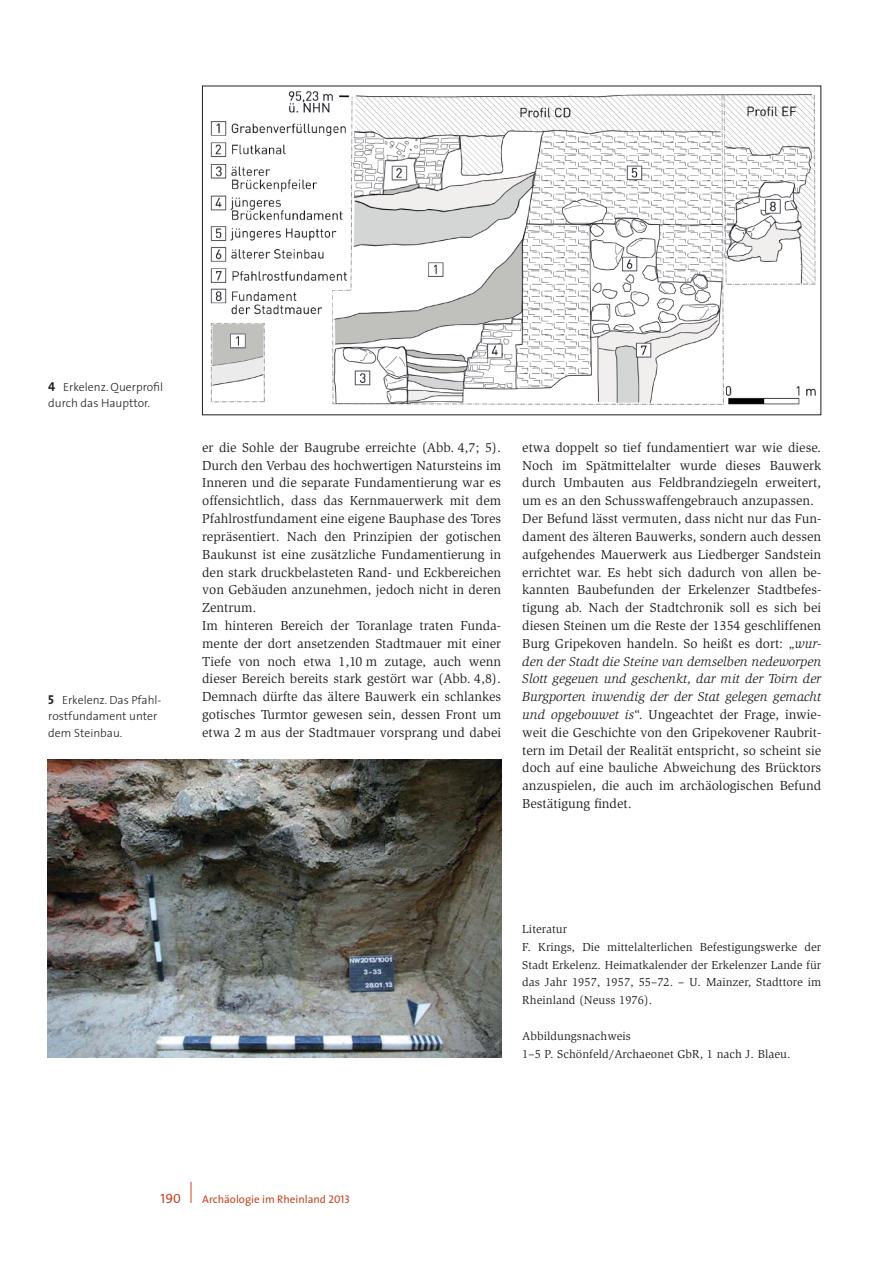
<style>
.page{position:relative;width:893px;height:1263px;background:#fff}
.page>*{position:absolute;margin:0;border:0;box-sizing:border-box;transform-origin:0 0}
.t1{font:13.35px/17.9px "Slimbach";color:#231f20}
.t2{font:13.35px "The Sans Caps";color:#c34727}
.t3{font:11.85px/17.9px "Slimbach";letter-spacing:.005em;color:#231f20}
.t4{font:300 11.85px/16.4px "The Sans";color:#231f20}
.t5{font:11.1px "The Sans";color:#c34727}
.s1{font-family:"The Sans Bold Caps";font-weight:400;font-size:12.9px}
.s2{font-style:italic}
.s3{font-family:"The Sans Caps"}
</style>
<div class="page">
<svg style="left:191px;top:1182px;width:1px;height:21px"></svg>
<img style="left:210px;top:91px;width:606px;height:314px">
<img style="left:48px;top:760px;width:453px;height:298px">
<p class="t4" style="left:48px;top:380px;width:116px"><span class="s1">4</span> Erkelenz. Querprofil durch das Haupttor.</p>
<p class="t4" style="left:48px;top:693px;width:115px"><span class="s1">5</span> Erkelenz. Das Pfahl&shy;rostfundament unter dem Steinbau.</p>
<p class="t1" style="left:202px;top:439px;width:300px">er die Sohle der Baugrube erreichte (Abb. 4,7; 5).<br>Durch den Verbau des hochwertigen Natursteins im Inneren und die separate Fundamentierung war es offensichtlich, dass das Kernmauerwerk mit dem Pfahlrostfundament eine eigene Bauphase des Tores repräsentiert. Nach den Prinzipien der gotischen Baukunst ist eine zusätzliche Fundamentierung in den stark druckbelasteten Rand- und Eckbereichen von Gebäuden anzunehmen, jedoch nicht in deren Zentrum.<br>Im hinteren Bereich der Toranlage traten Funda&shy;mente der dort ansetzenden Stadtmauer mit einer Tiefe von noch etwa 1,10 m zutage, auch wenn dieser Bereich bereits stark gestört war (Abb. 4,8).<br>Demnach dürfte das ältere Bauwerk ein schlankes gotisches Turmtor gewesen sein, dessen Front um etwa 2 m aus der Stadtmauer vorsprang und dabei</p>
<p class="t1" style="left:522px;top:439px;width:300px">etwa doppelt so tief fundamentiert war wie diese.<br>Noch im Spätmittelalter wurde dieses Bauwerk durch Umbauten aus Feldbrandziegeln erweitert, um es an den Schusswaffengebrauch anzupassen.<br>Der Befund lässt vermuten, dass nicht nur das Fun&shy;dament des älteren Bauwerks, sondern auch dessen aufgehendes Mauerwerk aus Liedberger Sandstein errichtet war. Es hebt sich dadurch von allen be&shy;kannten Baubefunden der Erkelenzer Stadtbefes&shy;tigung ab. Nach der Stadtchronik soll es sich bei diesen Steinen um die Reste der 1354 geschliffenen Burg Gripekoven handeln. So heißt es dort: „<span class="s2">wur&shy;den der Stadt die Steine van demselben nedeworpen Slott gegeuen und geschenkt, dar mit der Toirn der Burgporten inwendig der der Stat gelegen gemacht und opgebouwet is</span>“. Ungeachtet der Frage, inwie&shy;weit die Geschichte von den Gripekovener Raubrit&shy;tern im Detail der Realität entspricht, so scheint sie doch auf eine bauliche Abweichung des Brücktors anzuspielen, die auch im archäologischen Befund Bestätigung findet.</p>
<p class="t3" style="left:522px;top:921px;width:300px">Literatur<br>F. Krings, Die mittelalterlichen Befestigungswerke der Stadt Erkelenz. Heimatkalender der Erkelenzer Lande für das Jahr 1957, 1957, 55–72. – U. Mainzer, Stadttore im Rheinland (Neuss 1976).</p>
<p class="t3" style="left:522px;top:1028px;width:270px">Abbildungsnachweis<br>1–5 P. Schönfeld/Archaeonet GbR, 1 nach J. Blaeu.</p>
<p class="t2" style="left:161px;top:1194px;width:22px">190</p>
<p class="t5" style="left:202px;top:1195px;width:149px">Archäologie im Rheinland <span class="s3">2013</span></p>
</div>
